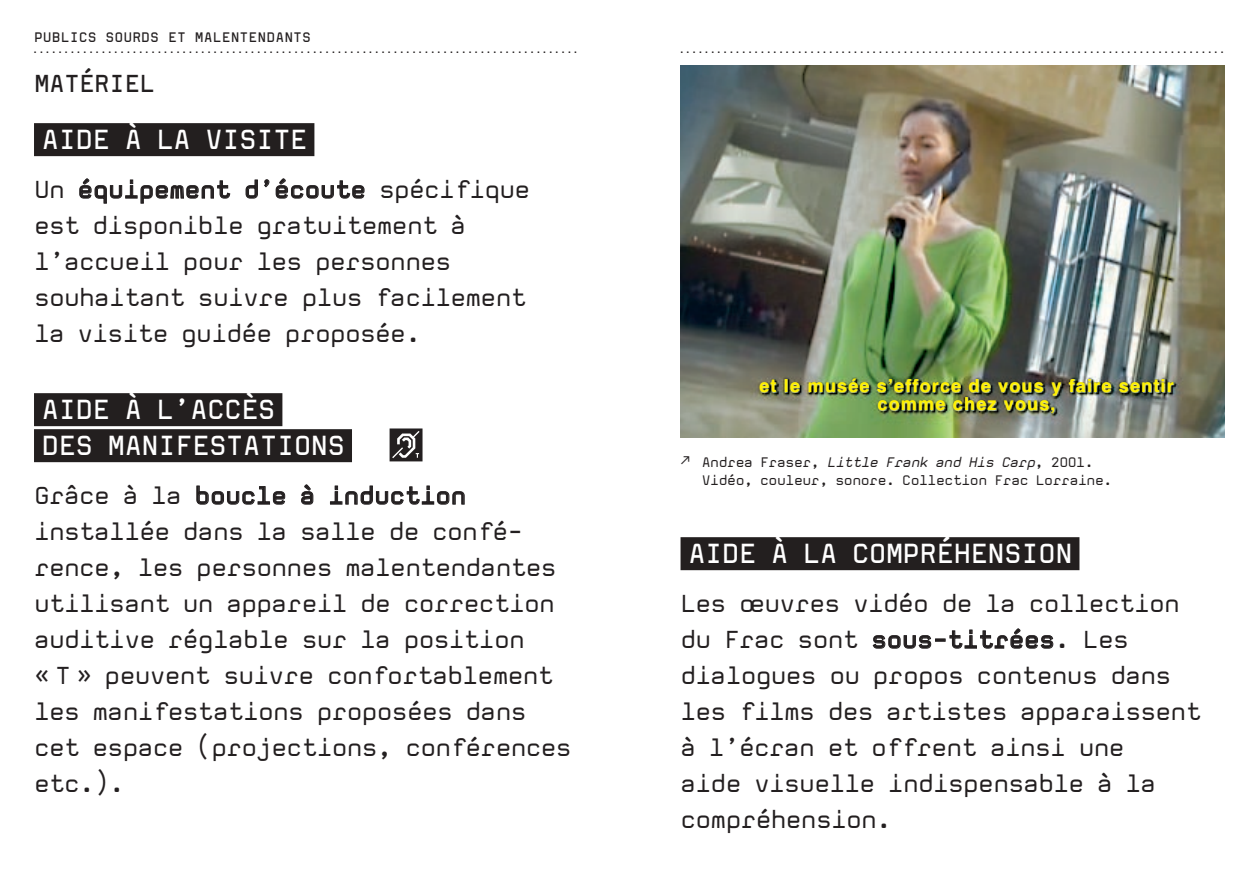
<style>
.page{position:relative;width:1259px;height:893px;background:#fff}
.page>*{position:absolute;margin:0;border:0;box-sizing:border-box;transform-origin:0 0}
.t1{font:700 27px/36px "Mono";letter-spacing:-.035em;color:#fff}
.t2{font:24px/36px "Mono";letter-spacing:-.035em;color:#231f20}
.t3{font:700 24px "Mono";letter-spacing:-.035em;color:#231f20}
.t4{font:700 18px/18.1px "Helvetica";letter-spacing:.065em;color:#fff101;text-align:center}
.t5{font:13.5px/18px "Mono";letter-spacing:-.035em;color:#231f20}
.t6{font:700 13.5px "Mono";color:#231f20}
.t7{font:8.4px "Mono";color:#231f1f}
.s1{font-weight:700}
.s2{font-family:"FRAC";font-weight:500}
.s3{font-style:italic}
</style>
<div class="page">
<div style="left:680px;top:537px;width:399px;height:33px;background:#231f1f"></div>
<svg style="left:872px;top:628px;width:181px;height:21px"></svg>
<img style="left:680px;top:66px;width:545px;height:371px">
<div style="left:34px;top:123px;width:280px;height:33px;background:#231f1f"></div>
<div style="left:34px;top:393px;width:248px;height:33px;background:#231f1f"></div>
<div style="left:34px;top:429px;width:318px;height:33px;background:#231f1f"></div>
<svg style="left:79px;top:178px;width:151px;height:26px"></svg>
<svg style="left:245px;top:179px;width:13px;height:20px"></svg>
<svg style="left:264px;top:179px;width:5px;height:9px"></svg>
<svg style="left:276px;top:178px;width:88px;height:21px"></svg>
<svg style="left:389px;top:428px;width:33px;height:33px"></svg>
<svg style="left:196px;top:485px;width:89px;height:20px"></svg>
<svg style="left:301px;top:484px;width:12px;height:21px"></svg>
<svg style="left:330px;top:485px;width:135px;height:20px"></svg>
<p class="t6" style="left:34px;top:28px;width:10px">PUBLICS</p>
<p class="t6" style="left:106px;top:28px;width:10px">SOURDS</p>
<p class="t6" style="left:168px;top:28px;width:124px">ET MALENTENDANTS</p>
<p class="t7" style="left:32px;top:45px;width:547px">........................................................................................</p>
<p class="t3" style="left:34px;top:68px;width:123px">MATÉRIEL</p>
<p class="t1" style="left:42px;top:121px;width:262px">AIDE À LA VISITE</p>
<p class="t2" style="left:34px;top:171px;width:498px">Un <span class="s1">ÉQUIPEMENT D’ÉCOUTE</span> spécifique est disponible gratuitement à l’accueil pour les personnes souhaitant suivre plus facilement la visite guidée proposée.</p>
<p class="t1" style="left:42px;top:391px;width:305px">AIDE À L’ACCÈS<br>DES MANIFESTATIONS</p>
<p class="t2" style="left:34px;top:477px;width:539px">Grâce à la <span class="s1">BOUCLE À INDUCTION </span>installée dans la salle de confé&shy;rence, les personnes malentendantes utilisant un appareil de correction auditive réglable sur la position<br>« T » peuvent suivre confortablement les manifestations proposées dans cet espace (projections, conférences etc.).</p>
<p class="t7" style="left:679px;top:45px;width:547px">........................................................................................</p>
<p class="t4" style="left:759px;top:377px;width:416px">et le musée s’efforce de vous y faire sentir comme chez vous,</p>
<p class="t5" style="left:702px;top:452px;width:412px;text-indent:-21px"><span class="s2">f</span> Andrea Fraser, <span class="s3">Little Frank and His Carp</span>, 2001.<br>Vidéo, couleur, sonore. Collection Frac Lorraine.</p>
<p class="t1" style="left:688px;top:535px;width:386px">AIDE À LA COMPRÉHENSION</p>
<p class="t2" style="left:680px;top:585px;width:522px">Les oeuvres vidéo de la collec-tion du Frac sont <span class="s1">SOUS-TITRÉES</span>. Les dialogues ou propos contenus dans les films des artistes apparaissent à l’écran et offrent ainsi une<br>aide visuelle indis-pen-sable à la compréhension.</p>
</div>
